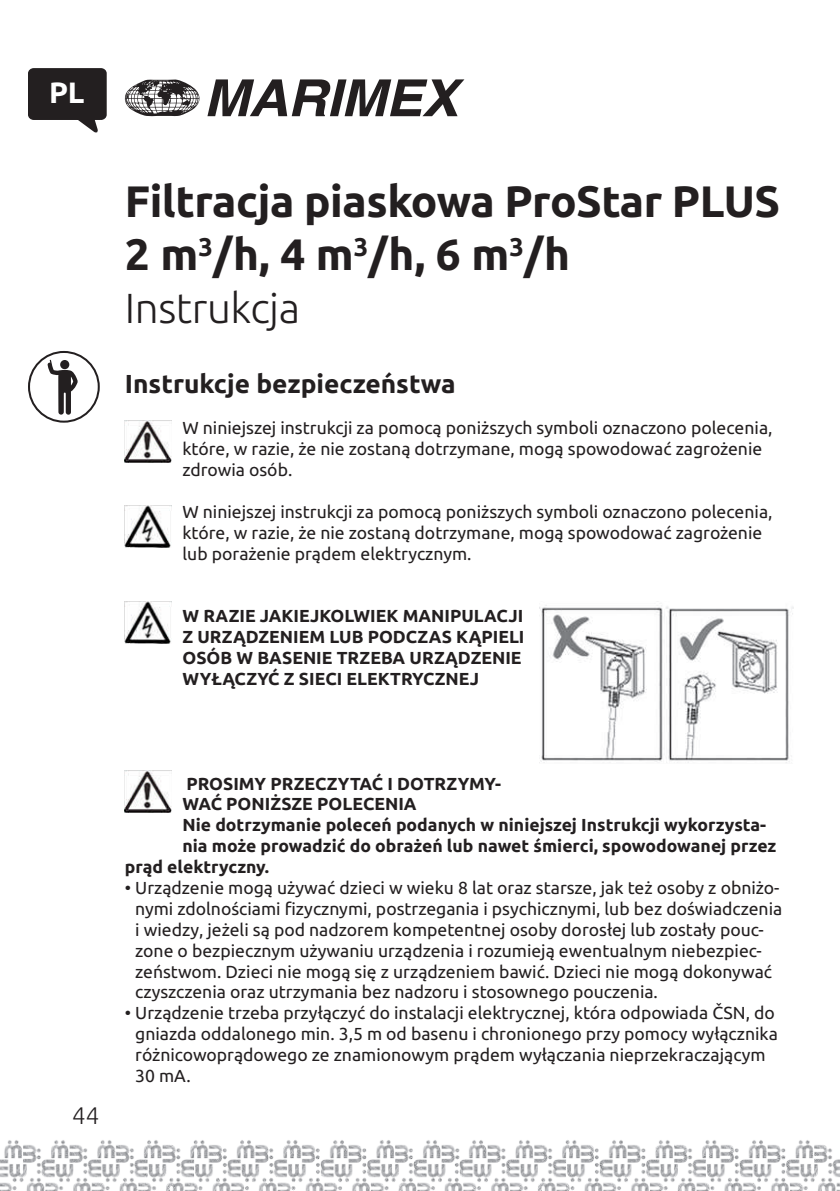
<style>
.page{position:relative;width:840px;height:1191px;background:#fff}
.page>*{position:absolute;margin:0;border:0;box-sizing:border-box;transform-origin:0 0}
.t1{font:700 44px/52.8px "Ubuntu";letter-spacing:-.01em;color:#231f20}
.t2{font:300 42px "Ubuntu";letter-spacing:-.01em;color:#231f20}
.t3{font:700 29.4px "Ubuntu";color:#fff}
.t4{font:700 26px "Ubuntu";color:#231f20}
.t5{font:300 24px "Ubuntu";color:#231f20}
.t6{font:17.4px/20.8px "Ubuntu";color:#231f20}
.t7{font:700 17.4px/20.8px "Ubuntu";color:#231f20}
</style>
<div class="page">
<img style="left:0;top:1140px;width:403px;height:51px">
<img style="left:403px;top:1140px;width:436px;height:51px">
<img style="left:125px;top:421px;width:46px;height:41px">
<img style="left:125px;top:506px;width:46px;height:41px">
<img style="left:125px;top:601px;width:46px;height:42px">
<img style="left:125px;top:770px;width:46px;height:42px">
<svg style="left:48px;top:360px;width:30px;height:55px"></svg>
<div style="left:28px;top:351px;width:72px;height:72px;border:2px solid #231f20;border-radius:50%"></div>
<svg style="left:28px;top:68px;width:79px;height:65px"></svg>
<svg style="left:125px;top:79px;width:339px;height:37px"></svg>
<img style="left:539px;top:605px;width:254px;height:158px">
<h3 class="t3" style="left:49px;top:75px;width:37px">PL</h3>
<h1 class="t1" style="left:125px;top:175px;width:656px">Filtracja piaskowa ProStar PLUS<br>2 m<sup>3</sup>/h, 4 m<sup>3</sup>/h, 6 m<sup>3</sup>/h</h1>
<h2 class="t2" style="left:125px;top:283px;width:177px">Instrukcja</h2>
<h3 class="t4" style="left:125px;top:368px;width:332px">Instrukcje bezpieczeństwa</h3>
<p class="t6" style="left:182px;top:417px;width:591px">W niniejszej instrukcji za pomocą poniższych symboli oznaczono polecenia, które, w razie, że nie zostaną dotrzymane, mogą spowodować zagrożenie zdrowia osób.</p>
<p class="t6" style="left:182px;top:501px;width:591px">W niniejszej instrukcji za pomocą poniższych symboli oznaczono polecenia, które, w razie, że nie zostaną dotrzymane, mogą spowodować zagrożenie lub porażenie prądem elektrycznym.</p>
<p class="t7" style="left:182px;top:605px;width:343px">W RAZIE JAKIEJKOLWIEK MANIPULACJI Z URZĄDZENIEM LUB PODCZAS KĄPIELI OSÓB W BASENIE TRZEBA URZĄDZENIE WYŁĄCZYĆ Z SIECI ELEKTRYCZNEJ</p>
<h3 class="t5" style="left:72px;top:1101px;width:29px">44</h3>
<p class="t7" style="left:186px;top:772px;width:316px">PROSIMY PRZECZYTAĆ I DOTRZYMY-</p>
<p class="t7" style="left:182px;top:793px;width:235px">WAĆ PONIŻSZE POLECENIA</p>
<p class="t7" style="left:182px;top:814px;width:585px">Nie dotrzymanie poleceń podanych w niniejszej Instrukcji wykorzysta-</p>
<p class="t7" style="left:182px;top:835px;width:595px">nia może prowadzić do obrażeń lub nawet śmierci, spowodowanej przez</p>
<p class="t7" style="left:125px;top:856px;width:146px">prąd elektryczny.</p>
<p class="t6" style="left:135px;top:877px;width:648px;text-indent:-10px">• Urządzenie mogą używać dzieci w wieku 8 lat oraz starsze, jak też osoby z obniżo&shy;nymi zdolnościami fizycznymi, postrzegania i psychicznymi, lub bez doświadczenia i wiedzy, jeżeli są pod nadzorem kompetentnej osoby dorosłej lub zostały pouc&shy;zone o bezpiecznym używaniu urządzenia i rozumieją ewentualnym niebezpiec&shy;zeństwom. Dzieci nie mogą się z urządzeniem bawić. Dzieci nie mogą dokonywać czyszczenia oraz utrzymania bez nadzoru i stosownego pouczenia.</p>
<p class="t6" style="left:135px;top:1002px;width:644px;text-indent:-10px">• Urządzenie trzeba przyłączyć do instalacji elektrycznej, która odpowiada ČSN, do gniazda oddalonego min. 3,5 m od basenu i chronionego przy pomocy wyłącznika różnicowoprądowego ze znamionowym prądem wyłączania nieprzekraczającym 30 mA.</p>
</div>
